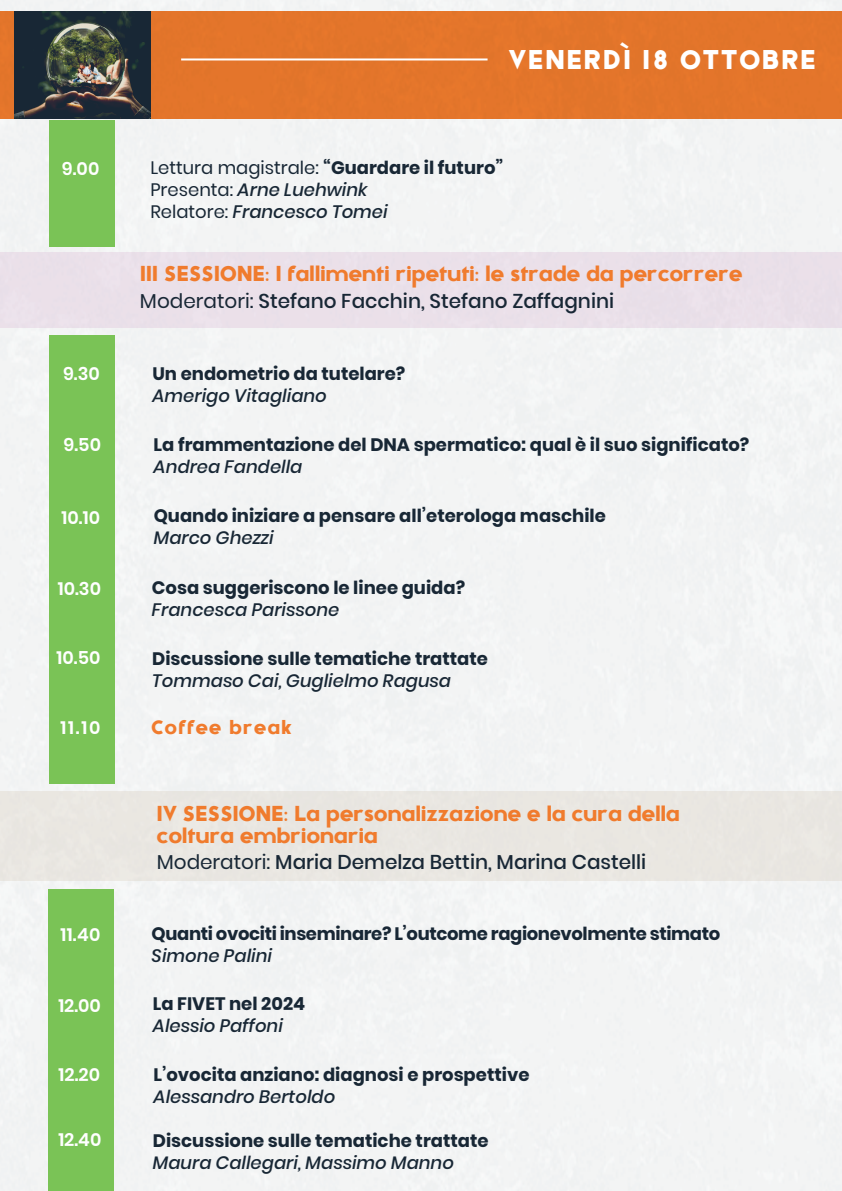
<style>
.page{position:relative;width:842px;height:1191px;background:#f3f4f4}
.page>*{position:absolute;margin:0;border:0;box-sizing:border-box;transform-origin:0 0}
.t1{font:27.6px "Adca";letter-spacing:.07em;color:#fff}
.t2{font:22px/22px "Adca";letter-spacing:.01em;color:#f07b2d}
.t3{font:500 20px "Poppins";color:#182735}
.t4{font:20px "Adca";letter-spacing:.07em;color:#f07b2d}
.t5{font:700 18px "Poppins";color:#182735}
.t6{font:italic 500 18px "Poppins";color:#182735}
.t7{font:18px/22px "Poppins";color:#182735}
.t8{font:700 18px "Poppins";letter-spacing:-.02em;color:#182735}
.t9{font:600 18px "Poppins";color:#fff}
.s1{font-weight:700}
.s2{font-weight:500;font-style:italic}
.s3{font-weight:400}
</style>
<div class="page">
<div style="left:49px;top:889px;width:65px;height:302px;background:#7ac356"></div>
<div style="left:49px;top:120px;width:65px;height:127px;background:#7ac356"></div>
<div style="left:49px;top:335px;width:65px;height:448px;background:#7ac356"></div>
<div style="left:0;top:791px;width:842px;height:90px;background:#eae7e1"></div>
<div style="left:0;top:253px;width:842px;height:75px;background:#ebe0e9"></div>
<div style="left:0;top:11px;width:842px;height:107px;background:#e4752b"></div>
<img style="left:14px;top:11px;width:137px;height:108px">
<hr style="left:181px;top:58px;width:306px;height:2px;background:#fff">
<h1 class="t1" style="left:509px;top:43px;width:308px">VENERDÌ 18 OTTOBRE</h1>
<p class="t9" style="left:62px;top:158px;width:39px">9.00</p>
<p class="t7" style="left:150px;top:157px;width:354px">Lettura magistrale: <span class="s1">“Guardare il futuro”<br></span>Presenta: <span class="s2">Arne Luehwink<br></span>Relatore: <span class="s2">Francesco Tomei</span></p>
<p class="t2" style="left:140px;top:263px;width:604px">III SESSIONE: I fallimenti ripetuti: le strade da percorrere</p>
<p class="t3" style="left:140px;top:289px;width:476px"><span class="s3">Moderatori:</span> Stefano Facchin, Stefano Zaffagnini</p>
<p class="t9" style="left:63px;top:363px;width:38px">9.30</p>
<p class="t5" style="left:152px;top:363px;width:254px">Un endometrio da tutelare?</p>
<p class="t6" style="left:152px;top:385px;width:176px">Amerigo Vitagliano</p>
<p class="t9" style="left:64px;top:434px;width:39px">9.50</p>
<p class="t5" style="left:154px;top:435px;width:597px">La frammentazione del DNA spermatico: qual è il suo significato?</p>
<p class="t6" style="left:154px;top:457px;width:150px">Andrea Fandella</p>
<p class="t9" style="left:62px;top:507px;width:40px">10.10</p>
<p class="t5" style="left:154px;top:505px;width:454px">Quando iniziare a pensare all’eterologa maschile</p>
<p class="t6" style="left:154px;top:527px;width:121px">Marco Ghezzi</p>
<p class="t9" style="left:58px;top:578px;width:45px">10.30</p>
<p class="t5" style="left:152px;top:577px;width:315px">Cosa suggeriscono le linee guida?</p>
<p class="t6" style="left:152px;top:599px;width:189px">Francesca Parissone</p>
<p class="t9" style="left:57px;top:647px;width:45px">10.50</p>
<p class="t5" style="left:152px;top:648px;width:337px">Discussione sulle tematiche trattate</p>
<p class="t6" style="left:152px;top:670px;width:300px">Tommaso Cai, Guglielmo Ragusa</p>
<p class="t9" style="left:60px;top:717px;width:42px">11.10</p>
<p class="t4" style="left:151px;top:715px;width:142px">Coffee break</p>
<p class="t9" style="left:60px;top:924px;width:42px">11.40</p>
<p class="t9" style="left:58px;top:995px;width:44px">12.00</p>
<p class="t9" style="left:59px;top:1064px;width:43px">12.20</p>
<p class="t9" style="left:58px;top:1129px;width:45px">12.40</p>
<p class="t2" style="left:157px;top:802px;width:524px">IV SESSIONE: La personalizzazione e la cura della coltura embrionaria</p>
<p class="t3" style="left:157px;top:850px;width:491px"><span class="s3">Moderatori:</span> Maria Demelza Bettin, Marina Castelli</p>
<p class="t8" style="left:152px;top:923px;width:570px">Quanti ovociti inseminare? L’outcome ragionevolmente stimato</p>
<p class="t6" style="left:152px;top:945px;width:122px">Simone Palini</p>
<p class="t5" style="left:153px;top:993px;width:154px">La FIVET nel 2024</p>
<p class="t6" style="left:153px;top:1015px;width:132px">Alessio Paffoni</p>
<p class="t5" style="left:153px;top:1064px;width:378px">L’ovocita anziano: diagnosi e prospettive</p>
<p class="t6" style="left:153px;top:1086px;width:183px">Alessandro Bertoldo</p>
<p class="t5" style="left:153px;top:1130px;width:337px">Discussione sulle tematiche trattate</p>
<p class="t6" style="left:153px;top:1152px;width:303px">Maura Callegari, Massimo Manno</p>
</div>
